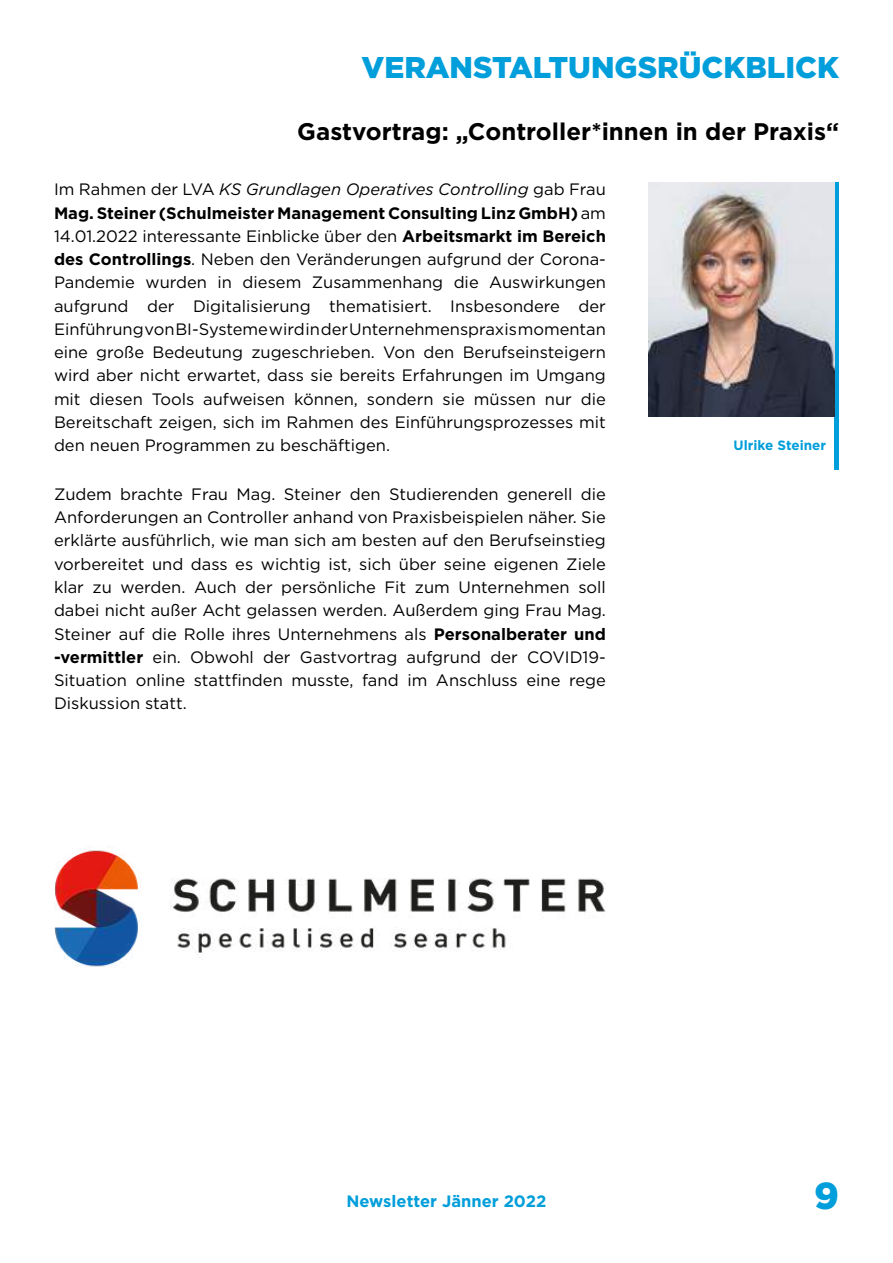
<style>
.page{position:relative;width:893px;height:1263px;background:#fff}
.page>*{position:absolute;margin:0;border:0;box-sizing:border-box;transform-origin:0 0}
.t1{font:900 37.5px "Gotham";color:#009eda}
.t2{font:900 30px "Gotham";color:#009eda}
.t3{font:700 24px "Gotham";color:#000}
.t4{font:16.5px/23.2px "Gotham";color:#000;text-align:justify}
.t5{font:700 16.5px "Gotham";color:#009eda}
.t6{font:700 13.5px "Gotham";color:#009eda}
.s1{font-style:italic}
.s2{font-weight:700}
</style>
<div class="page">
<hr style="left:835px;top:182px;width:4px;height:288px;background:#009eda">
<img style="left:649px;top:182px;width:186px;height:234px">
<img style="left:54px;top:849px;width:552px;height:118px">
<h2 class="t2" style="left:362px;top:47px;width:479px">VERANSTALTUNGSRÜCKBLICK</h2>
<h3 class="t3" style="left:297px;top:115px;width:543px">Gastvortrag: „Controller*innen in der Praxis“</h3>
<p class="t4" style="left:54px;top:178px;width:553px">Im Rahmen der LVA <span class="s1">KS Grundlagen Operatives Controlling</span> gab Frau <span class="s2">Mag. Steiner (Schulmeister Management Consulting Linz GmbH)</span> am 14.01.2022 interessante Einblicke über den <span class="s2">Arbeitsmarkt im Bereich des Controllings</span>. Neben den Veränderungen aufgrund der Corona-Pandemie wurden in diesem Zusammenhang die Auswirkungen aufgrund der Digitalisierung thematisiert. Insbesondere der Einführung von BI-Systeme wird in der Unternehmenspraxis momentan eine große Bedeutung zugeschrieben. Von den Berufseinsteigern wird aber nicht erwartet, dass sie bereits Erfahrungen im Umgang mit diesen Tools aufweisen können, sondern sie müssen nur die Bereitschaft zeigen, sich im Rahmen des Einführungsprozesses mit den neuen Programmen zu beschäftigen.</p>
<p class="t4" style="left:54px;top:482px;width:553px">Zudem brachte Frau Mag. Steiner den Studierenden generell die Anforderungen an Controller anhand von Praxisbeispielen näher. Sie erklärte ausführlich, wie man sich am besten auf den Berufseinstieg vorbereitet und dass es wichtig ist, sich über seine eigenen Ziele klar zu werden. Auch der persönliche Fit zum Unternehmen soll dabei nicht außer Acht gelassen werden. Außerdem ging Frau Mag.<br>Steiner auf die Rolle ihres Unternehmens als <span class="s2">Personalberater und -vermittler</span> ein. Obwohl der Gastvortrag aufgrund der COVID19- Situation online stattfinden musste, fand im Anschluss eine rege Diskussion statt.</p>
<p class="t6" style="left:734px;top:436px;width:94px">Ulrike Steiner</p>
<p class="t5" style="left:347px;top:1190px;width:201px">Newsletter Jänner 2022</p>
<h1 class="t1" style="left:814px;top:1170px;width:26px">9</h1>
</div>
